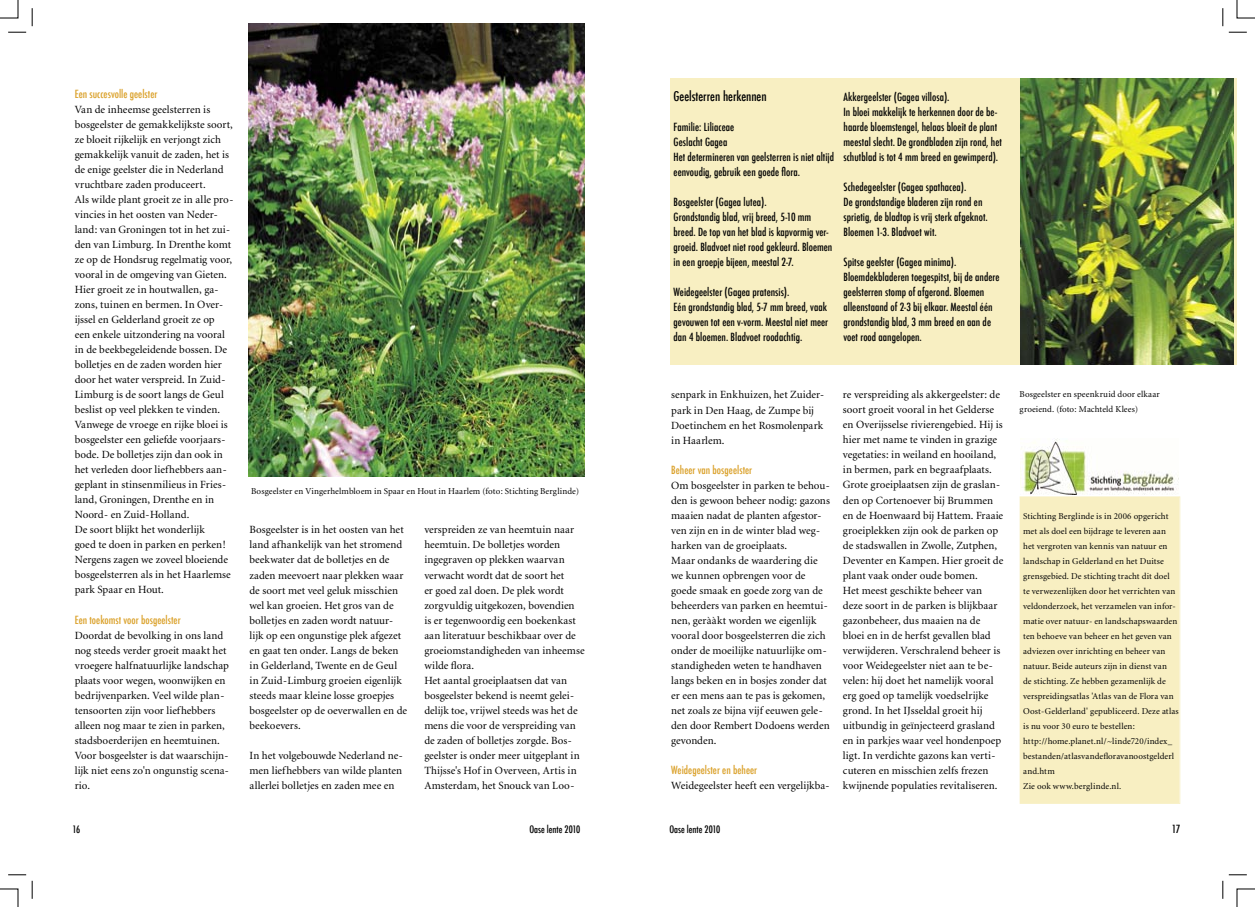
<style>
.page{position:relative;width:1255px;height:907px;background:#fff}
.page>*{position:absolute;margin:0;border:0;box-sizing:border-box;transform-origin:0 0}
.t1{font:500 condensed 13px "Futura";color:#000}
.t2{font:11px/15px "Minion";letter-spacing:.005em;color:#000}
.t3{font:500 condensed 11px/15px "Futura";letter-spacing:.005em;color:#000}
.t4{font:500 condensed 11px "Futura";letter-spacing:.005em;color:#daa028}
.t5{font:500 condensed 10px "Futura";color:#000}
.t6{font:9px/15px "Minion";letter-spacing:.01em;color:#000}
</style>
<div class="page">
<div style="left:1020px;top:496px;width:160px;height:307px;background:#f8efc2"></div>
<div style="left:670px;top:78px;width:567px;height:286px;background:#f8efc2"></div>
<img style="left:248px;top:23px;width:337px;height:453px">
<img style="left:1021px;top:78px;width:213px;height:286px">
<img style="left:1021px;top:439px;width:157px;height:55px">
<svg style="left:32px;top:8px;width:1px;height:18px"></svg>
<svg style="left:8px;top:32px;width:18px;height:1px"></svg>
<svg style="left:1223px;top:8px;width:1px;height:18px"></svg>
<svg style="left:1229px;top:32px;width:18px;height:1px"></svg>
<svg style="left:32px;top:880px;width:1px;height:18px"></svg>
<svg style="left:8px;top:874px;width:18px;height:1px"></svg>
<svg style="left:0;top:0;width:18px;height:18px"></svg>
<svg style="left:1237px;top:0;width:18px;height:18px"></svg>
<svg style="left:0;top:888px;width:18px;height:18px"></svg>
<svg style="left:1223px;top:874px;width:32px;height:32px"></svg>
<p class="t4" style="left:75px;top:87px;width:84px">Een succesvolle geelster</p>
<p class="t2" style="left:75px;top:102px;width:160px">Van de inheemse geelsterren is bosgeelster de gemakkelijkste soort, ze bloeit rijkelijk en verjongt zich gemakkelijk vanuit de zaden, het is de enige geelster die in Nederland vruchtbare zaden produceert.<br>Als wilde plant groeit ze in alle pro&shy;vincies in het oosten van Neder&shy;land: van Groningen tot in het zui&shy;den van Limburg. In Drenthe komt ze op de Hondsrug regelmatig voor, vooral in de omgeving van Gieten.<br>Hier groeit ze in houtwallen, ga&shy;zons, tuinen en bermen. In Over&shy;ijssel en Gelderland groeit ze op<br>een enkele uitzondering na vooral in de beekbegeleidende bossen. De bolletjes en de zaden worden hier door het water verspreid. In Zuid-Limburg is de soort langs de Geul beslist op veel plekken te vinden.<br>Vanwege de vroege en rijke bloei is bosgeelster een geliefde voorjaars&shy;bode. De bolletjes zijn dan ook in het verleden door liefhebbers aan&shy;geplant in stinsenmilieus in Fries&shy;land, Groningen, Drenthe en in Noord- en Zuid-Holland.<br>De soort blijkt het wonderlijk<br>goed te doen in parken en perken!<br>Nergens zagen we zoveel bloeiende bosgeelsterren als in het Haarlemse park Spaar en Hout.</p>
<p class="t4" style="left:75px;top:612px;width:107px">Een toekomst voor bosgeelster</p>
<p class="t2" style="left:75px;top:627px;width:156px">Doordat de bevolking in ons land nog steeds verder groeit maakt het vroegere halfnatuurlijke landschap plaats voor wegen, woonwijken en bedrijvenparken. Veel wilde plan&shy;tensoorten zijn voor liefhebbers alleen nog maar te zien in parken, stadsboerderijen en heemtuinen.<br>Voor bosgeelster is dat waarschijn&shy;lijk niet eens zo'n ongunstig scena&shy;rio.</p>
<p class="t6" style="left:251px;top:484px;width:330px">Bosgeelster en Vingerhelmbloem in Spaar en Hout in Haarlem (foto: Stichting Berglinde)</p>
<p class="t2" style="left:250px;top:522px;width:159px">Bosgeelster is in het oosten van het land afhankelijk van het stromend beekwater dat de bolletjes en de zaden meevoert naar plekken waar de soort met veel geluk misschien wel kan groeien. Het gros van de bolletjes en zaden wordt natuur&shy;lijk op een ongunstige plek afgezet en gaat ten onder. Langs de beken in Gelderland, Twente en de Geul in Zuid-Limburg groeien eigenlijk steeds maar kleine losse groepjes bosgeelster op de oeverwallen en de beekoevers.</p>
<p class="t2" style="left:250px;top:747px;width:155px;text-align:justify">In het volgebouwde Nederland ne&shy;men liefhebbers van wilde planten allerlei bolletjes en zaden mee en</p>
<p class="t2" style="left:424px;top:522px;width:162px">verspreiden ze van heemtuin naar heemtuin. De bolletjes worden ingegraven op plekken waarvan verwacht wordt dat de soort het<br>er goed zal doen. De plek wordt zorgvuldig uitgekozen, bovendien<br>is er tegenwoordig een boekenkast aan literatuur beschikbaar over de groeiomstandigheden van inheemse wilde flora.<br>Het aantal groeiplaatsen dat van bosgeelster bekend is neemt gelei&shy;delijk toe, vrijwel steeds was het de mens die voor de verspreiding van de zaden of bolletjes zorgde. Bos&shy;geelster is onder meer uitgeplant in<br>Thijsse's Hof in Overveen, Artis in<br>Amsterdam, het Snouck van Loo-</p>
<p class="t1" style="left:674px;top:88px;width:95px">Geelsterren herkennen</p>
<p class="t3" style="left:674px;top:119px;width:162px">Familie: Liliaceae<br>Geslacht Gagea<br>Het determineren van geelsterren is niet altijd eenvoudig, gebruik een goede flora.</p>
<p class="t3" style="left:674px;top:194px;width:160px">Bosgeelster (Gagea lutea).<br>Grondstandig blad, vrij breed, 5-10 mm breed. De top van het blad is kapvormig ver&shy;groeid. Bladvoet niet rood gekleurd. Bloemen in een groepje bijeen, meestal 2-7.</p>
<p class="t3" style="left:674px;top:284px;width:156px">Weidegeelster (Gagea pratensis).<br>Eén grondstandig blad, 5-7 mm breed, vaak gevouwen tot een v-vorm. Meestal niet meer dan 4 bloemen. Bladvoet roodachtig.</p>
<p class="t3" style="left:843px;top:89px;width:160px">Akkergeelster (Gagea villosa).<br>In bloei makkelijk te herkennen door de be&shy;haarde bloemstengel, helaas bloeit de plant meestal slecht. De grondbladen zijn rond, het schutblad is tot 4 mm breed en gewimperd).</p>
<p class="t3" style="left:843px;top:179px;width:146px">Schedegeelster (Gagea spathacea).<br>De grondstandige bladeren zijn rond en sprietig, de bladtop is vrij sterk afgeknot.<br>Bloemen 1-3. Bladvoet wit.</p>
<p class="t3" style="left:843px;top:254px;width:158px">Spitse geelster (Gagea minima).<br>Bloemdekbladeren toegespitst, bij de andere geelsterren stomp of afgerond. Bloemen alleenstaand of 2-3 bij elkaar. Meestal één grondstandig blad, 3 mm breed en aan de voet rood aangelopen.</p>
<p class="t2" style="left:671px;top:388px;width:154px">senpark in Enkhuizen, het Zuider&shy;park in Den Haag, de Zumpe bij<br>Doetinchem en het Rosmolenpark in Haarlem.</p>
<p class="t4" style="left:671px;top:462px;width:82px">Beheer van bosgeelster</p>
<p class="t2" style="left:671px;top:478px;width:160px">Om bosgeelster in parken te behou&shy;den is gewoon beheer nodig: gazons maaien nadat de planten afgestor&shy;ven zijn en in de winter blad weg&shy;harken van de groeiplaats.<br>Maar ondanks de waardering die we kunnen opbrengen voor de goede smaak en goede zorg van de beheerders van parken en heemtui&shy;nen, gerààkt worden we eigenlijk vooral door bosgeelsterren die zich onder de moeilijke natuurlijke om&shy;standigheden weten te handhaven langs beken en in bosjes zonder dat er een mens aan te pas is gekomen, net zoals ze bijna vijf eeuwen gele&shy;den door Rembert Dodoens werden gevonden.</p>
<p class="t4" style="left:671px;top:762px;width:87px">Weidegeelster en beheer</p>
<p class="t2" style="left:671px;top:778px;width:160px">Weidegeelster heeft een vergelijkba-</p>
<p class="t2" style="left:843px;top:387px;width:162px">re verspreiding als akkergeelster: de soort groeit vooral in het Gelderse en Overijsselse rivierengebied. Hij is hier met name te vinden in grazige vegetaties: in weiland en hooiland, in bermen, park en begraafplaats.<br>Grote groeiplaatsen zijn de graslan&shy;den op Cortenoever bij Brummen en de Hoenwaard bij Hattem. Fraaie groeiplekken zijn ook de parken op de stadswallen in Zwolle, Zutphen, Deventer en Kampen. Hier groeit de plant vaak onder oude bomen.<br>Het meest geschikte beheer van deze soort in de parken is blijkbaar gazonbeheer, dus maaien na de bloei en in de herfst gevallen blad verwijderen. Verschralend beheer is voor Weidegeelster niet aan te be&shy;velen: hij doet het namelijk vooral erg goed op tamelijk voedselrijke grond. In het IJsseldal groeit hij uitbundig in geïnjecteerd grasland en in parkjes waar veel hondenpoep ligt. In verdichte gazons kan verti&shy;cuteren en misschien zelfs frezen kwijnende populaties revitaliseren.</p>
<p class="t6" style="left:1020px;top:387px;width:142px">Bosgeelster en speenkruid door elkaar groeiend. (foto: Machteld Klees)</p>
<p class="t6" style="left:1023px;top:508px;width:157px">Stichting Berglinde is in 2006 opgericht met als doel een bijdrage te leveren aan het vergroten van kennis van natuur en landschap in Gelderland en het Duitse grensgebied. De stichting tracht dit doel<br>te verwezenlijken door het verrichten van veldonderzoek, het verzamelen van infor&shy;matie over natuur- en landschapswaarden ten behoeve van beheer en het geven van adviezen over inrichting en beheer van natuur. Beide auteurs zijn in dienst van<br>de stichting. Ze hebben gezamenlijk de verspreidingsatlas 'Atlas van de Flora van Oost-Gelderland' gepubliceerd. Deze atlas is nu voor 30 euro te bestellen: http://home.planet.nl/~linde720/index_ bestanden/atlasvandefloravanoostgelderl and.htm<br>Zie ook www.berglinde.nl.</p>
<p class="t5" style="left:73px;top:823px;width:9px">16</p>
<p class="t5" style="left:529px;top:823px;width:52px">Oase lente 2010</p>
<p class="t5" style="left:669px;top:822px;width:52px">Oase lente 2010</p>
<p class="t3" style="left:1172px;top:821px;width:10px">17</p>
</div>
